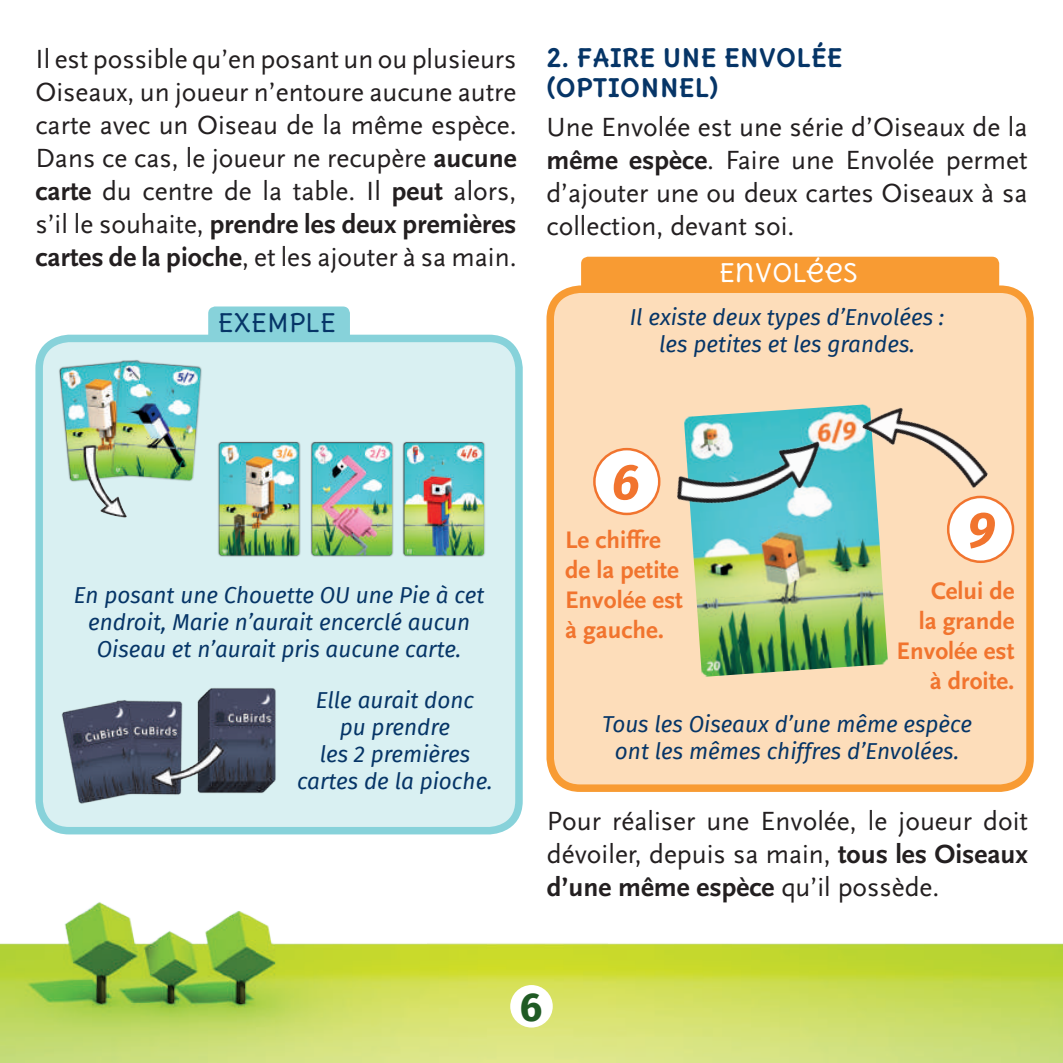
<style>
.page{position:relative;width:1063px;height:1063px;background:#fff}
.page>*{position:absolute;margin:0;border:0;box-sizing:border-box;transform-origin:0 0}
.t1{font:italic 700 50px "Fira Sans";color:#f1742e}
.t2{font:700 40px "Fira Sans";color:#1f5a24}
.t3{font:27.5px/33px "Scala Sans";color:#231f20;text-align:justify}
.t4{font:700 25px/30px "Scala Sans";color:#f1742e}
.t5{font:700 25px/30px "Delius Unicase";color:#063567}
.t6{font:25px "Delius Unicase";color:#fff}
.t7{font:25px "Delius Unicase";color:#063567}
.t8{font:italic 22.5px/27px "Fira Sans";color:#063567;text-align:center}
.s1{font-weight:700}
</style>
<div class="page">
<img style="left:608px;top:943px;width:455px;height:120px">
<img style="left:0;top:902px;width:608px;height:161px">
<div style="left:510px;top:985px;width:43px;height:43px;background:#fff;border-radius:50%"></div>
<div style="left:39px;top:338px;width:480px;height:493px;background:#d9f0f2;border-radius:30px"></div>
<div style="left:35px;top:335px;width:488px;height:499px;border:8px solid #87d2da;border-radius:30px"></div>
<img style="left:59px;top:360px;width:426px;height:197px">
<img style="left:62px;top:688px;width:214px;height:116px">
<div style="left:208px;top:306px;width:142px;height:36px;background:#87d2da;border-radius:7px"></div>
<div style="left:550px;top:289px;width:480px;height:499px;background:#fdddba;border-radius:30px"></div>
<div style="left:546px;top:285px;width:488px;height:507px;border:8px solid #f89b33;border-radius:30px"></div>
<div style="left:581px;top:257px;width:418px;height:35px;background:#f89b33;border-radius:7px"></div>
<img style="left:684px;top:405px;width:204px;height:272px">
<img style="left:848px;top:404px;width:155px;height:100px">
<img style="left:658px;top:423px;width:181px;height:109px">
<div style="left:948px;top:497px;width:65px;height:65px;background:#fff;border-radius:50%"></div>
<div style="left:947px;top:496px;width:67px;height:67px;border:2px solid #f1742e;border-radius:50%"></div>
<div style="left:594px;top:449px;width:65px;height:65px;background:#fff;border-radius:50%"></div>
<div style="left:593px;top:448px;width:67px;height:67px;border:2px solid #f1742e;border-radius:50%"></div>
<p class="t3" style="left:35px;top:44px;width:483px">Il est possible qu’en posant un ou plusieurs Oiseaux, un joueur n’entoure aucune autre carte avec un Oiseau de la même espèce.<br>Dans ce cas, le joueur ne recupère <span class="s1">aucune carte</span> du centre de la table. Il <span class="s1">peut</span> alors, s’il le souhaite, <span class="s1">prendre les deux premières cartes de la pioche</span>, et les ajouter à sa main.</p>
<p class="t7" style="left:218px;top:306px;width:120px">EXEMPLE</p>
<p class="t5" style="left:547px;top:42px;width:298px">2. FAIRE UNE ENVOLÉE (OPTIONNEL)</p>
<p class="t3" style="left:546px;top:111px;width:483px">Une Envolée est une série d’Oiseaux de la <span class="s1">même espèce</span>. Faire une Envolée permet d’ajouter une ou deux cartes Oiseaux à sa collection, devant soi.</p>
<p class="t6" style="left:719px;top:257px;width:141px">ENVOLÉES</p>
<p class="t8" style="left:630px;top:304px;width:316px">Il existe deux types d’Envolées : les petites et les grandes.</p>
<p class="t8" style="left:74px;top:581px;width:412px">En posant une Chouette OU une Pie à cet endroit, Marie n’aurait encerclé aucun<br>Oiseau et n’aurait pris aucune carte.</p>
<p class="t8" style="left:297px;top:686px;width:197px">Elle aurait donc<br>pu prendre<br>les 2 premières cartes de la pioche.</p>
<h1 class="t1" style="left:612px;top:440px;width:29px">6</h1>
<p class="t4" style="left:565px;top:526px;width:119px">Le chiffre de la petite<br>Envolée est à gauche.</p>
<h1 class="t1" style="left:968px;top:488px;width:29px">9</h1>
<p class="t4" style="left:897px;top:577px;width:119px;text-align:right">Celui de<br>la grande<br>Envolée est à droite.</p>
<p class="t8" style="left:602px;top:710px;width:371px">Tous les Oiseaux d’une même espèce ont les mêmes chiffres d’Envolées.</p>
<p class="t3" style="left:547px;top:805px;width:483px">Pour réaliser une Envolée, le joueur doit dévoiler, depuis sa main, <span class="s1">tous les Oiseaux d’une même espèce</span> qu’il possède.</p>
<h2 class="t2" style="left:520px;top:973px;width:24px">6</h2>
</div>
